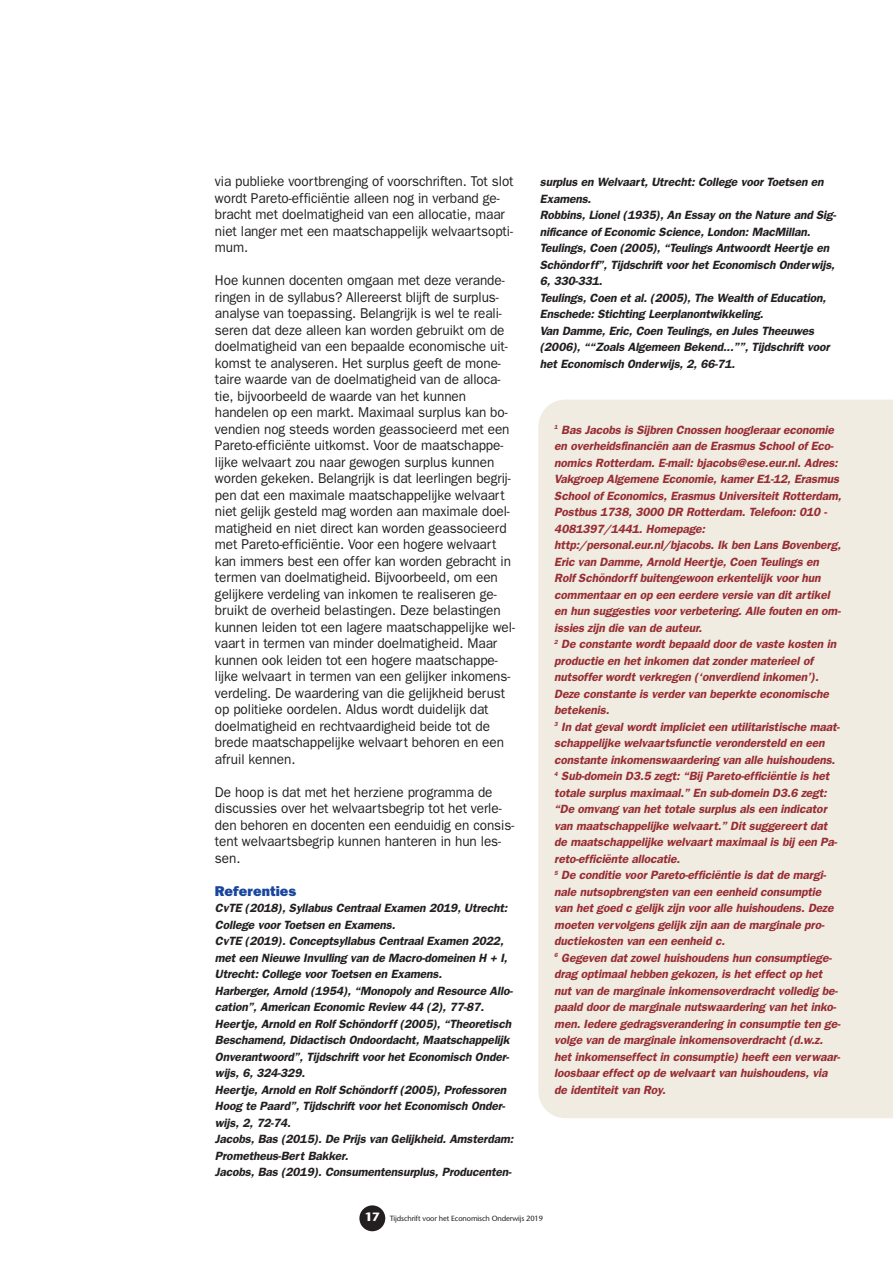
<style>
.page{position:relative;width:893px;height:1263px;background:#fff}
.page>*{position:absolute;margin:0;border:0;box-sizing:border-box;transform-origin:0 0}
.t1{font:14.25px/16.5px "Franklin Gothic";letter-spacing:-.005em;color:#231f20;scale:.95 1}
.t2{font:800 14.25px "Franklin Gothic";color:#18469d}
.t3{font:italic 600 12px/16.5px "Franklin Gothic";letter-spacing:-.01em;color:#982e33}
.t4{font:italic 600 12px/16.5px "Franklin Gothic";letter-spacing:-.01em;color:#231f20}
.t5{font:7.5px "Stone Sans";letter-spacing:-.015em;color:#231f20}
.s1{font-weight:700;font-size:12px;color:#fff}
</style>
<div class="page">
<div style="left:538px;top:400px;width:355px;height:718px;background:#f1ece2"></div>
<div style="left:359px;top:1205px;width:26px;height:26px;background:#231f20;border-radius:50%"></div>
<p class="t1" style="left:215px;top:173px;width:316px">via publieke voortbrenging of voorschriften. Tot slot wordt Pareto-efficiëntie alleen nog in verband ge&shy;bracht met doelmatigheid van een allocatie, maar niet langer met een maatschappelijk welvaartsopti&shy;mum.</p>
<p class="t1" style="left:215px;top:272px;width:317px">Hoe kunnen docenten omgaan met deze verande&shy;ringen in de syllabus? Allereerst blijft de surplus&shy;analyse van toepassing. Belangrijk is wel te reali&shy;seren dat deze alleen kan worden gebruikt om de doelmatigheid van een bepaalde economische uit&shy;komst te analyseren. Het surplus geeft de mone&shy;taire waarde van de doelmatigheid van de alloca&shy;tie, bijvoorbeeld de waarde van het kunnen handelen op een markt. Maximaal surplus kan bo&shy;vendien nog steeds worden geassocieerd met een Pareto-efficiënte uitkomst. Voor de maatschappe&shy;lijke welvaart zou naar gewogen surplus kunnen worden gekeken. Belangrijk is dat leerlingen begrij&shy;pen dat een maximale maatschappelijke welvaart niet gelijk gesteld mag worden aan maximale doel&shy;matigheid en niet direct kan worden geassocieerd met Pareto-efficiëntie. Voor een hogere welvaart kan immers best een offer kan worden gebracht in termen van doelmatigheid. Bijvoorbeeld, om een gelijkere verdeling van inkomen te realiseren ge&shy;bruikt de overheid belastingen. Deze belastingen kunnen leiden tot een lagere maatschappelijke wel&shy;vaart in termen van minder doelmatigheid. Maar kunnen ook leiden tot een hogere maatschappe&shy;lijke welvaart in termen van een gelijker inkomens&shy;verdeling. De waardering van die gelijkheid berust op politieke oordelen. Aldus wordt duidelijk dat doelmatigheid en rechtvaardigheid beide tot de brede maatschappelijke welvaart behoren en een afruil kennen.</p>
<p class="t1" style="left:215px;top:783px;width:317px">De hoop is dat met het herziene programma de discussies over het welvaartsbegrip tot het verle&shy;den behoren en docenten een eenduidig en consis&shy;tent welvaartsbegrip kunnen hanteren in hun les&shy;sen.</p>
<p class="t2" style="left:215px;top:882px;width:83px">Referenties</p>
<p class="t4" style="left:215px;top:900px;width:300px">CvTE (2018), Syllabus Centraal Examen 2019, Utrecht:<br>College voor Toetsen en Examens.<br>CvTE (2019). Conceptsyllabus Centraal Examen 2022, met een Nieuwe Invulling van de Macro-domeinen H + I, Utrecht: College voor Toetsen en Examens.<br>Harberger, Arnold (1954), “Monopoly and Resource Allo&shy;cation”, American Economic Review 44 (2), 77-87.<br>Heertje, Arnold en Rolf Schöndorff (2005), “Theoretisch Beschamend, Didactisch Ondoordacht, Maatschappelijk Onverantwoord”, Tijdschrift voor het Economisch Onder&shy;wijs, 6, 324-329.<br>Heertje, Arnold en Rolf Schöndorff (2005), Professoren Hoog te Paard”, Tijdschrift voor het Economisch Onder&shy;wijs, 2, 72-74.<br>Jacobs, Bas (2015). De Prijs van Gelijkheid. Amsterdam:<br>Prometheus-Bert Bakker.<br>Jacobs, Bas (2019). Consumentensurplus, Producenten-</p>
<p class="t5" style="left:365px;top:1215px;width:180px"><span class="s1">17</span> Tijdschrift voor het Economisch Onderwijs 2019</p>
<p class="t4" style="left:540px;top:174px;width:298px">surplus en Welvaart, Utrecht: College voor Toetsen en Examens.<br>Robbins, Lionel (1935), An Essay on the Nature and Sig&shy;nificance of Economic Science, London: MacMillan.<br>Teulings, Coen (2005), “Teulings Antwoordt Heertje en Schöndorff”, Tijdschrift voor het Economisch Onderwijs, 6, 330-331.<br>Teulings, Coen et al. (2005), The Wealth of Education, Enschede: Stichting Leerplanontwikkeling.<br>Van Damme, Eric, Coen Teulings, en Jules Theeuwes (2006), ““Zoals Algemeen Bekend...””, Tijdschrift voor het Economisch Onderwijs, 2, 66-71.</p>
<p class="t3" style="left:554px;top:421px;width:289px"><sup>1</sup> Bas Jacobs is Sijbren Cnossen hoogleraar economie en overheidsfinanciën aan de Erasmus School of Eco&shy;nomics Rotterdam. E-mail: bjacobs@ese.eur.nl. Adres:<br>Vakgroep Algemene Economie, kamer E1-12, Erasmus School of Economics, Erasmus Universiteit Rotterdam, Postbus 1738, 3000 DR Rotterdam. Telefoon: 010 - 4081397/1441. Homepage: http:/personal.eur.nl/bjacobs. Ik ben Lans Bovenberg, Eric van Damme, Arnold Heertje, Coen Teulings en Rolf Schöndorff buitengewoon erkentelijk voor hun commentaar en op een eerdere versie van dit artikel en hun suggesties voor verbetering. Alle fouten en om&shy;issies zijn die van de auteur.<br><sup>2</sup> De constante wordt bepaald door de vaste kosten in productie en het inkomen dat zonder materieel of nutsoffer wordt verkregen (‘onverdiend inkomen’).<br>Deze constante is verder van beperkte economische betekenis.<br><sup>3</sup> In dat geval wordt impliciet een utilitaristische maat&shy;schappelijke welvaartsfunctie verondersteld en een constante inkomenswaardering van alle huishoudens.<br><sup>4</sup> Sub-domein D3.5 zegt: “Bij Pareto-efficiëntie is het totale surplus maximaal.” En sub-domein D3.6 zegt: “De omvang van het totale surplus als een indicator van maatschappelijke welvaart.” Dit suggereert dat de maatschappelijke welvaart maximaal is bij een Pa&shy;reto-efficiënte allocatie.<br><sup>5</sup> De conditie voor Pareto-efficiëntie is dat de margi&shy;nale nutsopbrengsten van een eenheid consumptie van het goed c gelijk zijn voor alle huishoudens. Deze moeten vervolgens gelijk zijn aan de marginale pro&shy;ductiekosten van een eenheid c.<br><sup>6</sup> Gegeven dat zowel huishoudens hun consumptiege&shy;drag optimaal hebben gekozen, is het effect op het nut van de marginale inkomensoverdracht volledig be&shy;paald door de marginale nutswaardering van het inko&shy;men. Iedere gedragsverandering in consumptie ten ge&shy;volge van de marginale inkomensoverdracht (d.w.z. het inkomenseffect in consumptie) heeft een verwaar&shy;loosbaar effect op de welvaart van huishoudens, via de identiteit van Roy.</p>
</div>
